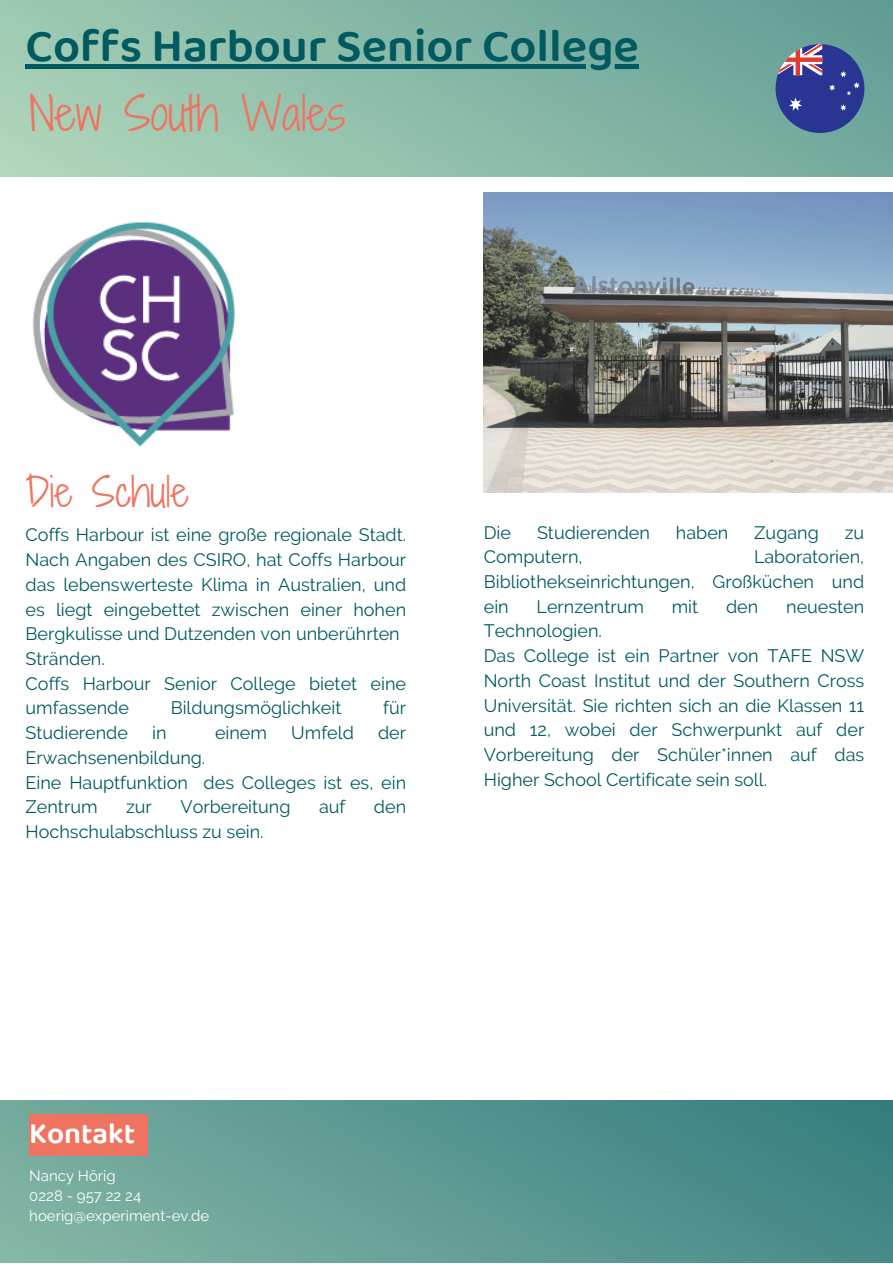
<style>
.page{position:relative;width:893px;height:1264px;background:#fff}
.page>*{position:absolute;margin:0;border:0;box-sizing:border-box;transform-origin:0 0}
.t1{font:600 47.55px "Baloo Tamma 2";color:#005a5f}
.t2{font:45px "Shadows Into Light Two";color:#ee7461}
.t3{font:39px "Shadows Into Light Two";color:#ee7461}
.t4{font:600 30px "Baloo Tamma 2";color:#fff}
.t5{font:18px/24.8px "Raleway";color:#005a5f;text-align:justify}
.t6{font:15px "Raleway";color:#fff}
</style>
<div class="page">
<div style="left:0;top:0;width:892px;height:177px;background:linear-gradient(to right,#a8d1b7,#69a298)"></div>
<div style="left:0;top:1099px;width:892px;height:163px;background:linear-gradient(to right,#7fb1a2,#3c8284)"></div>
<div style="left:29px;top:1113px;width:119px;height:42px;background:#ee7461"></div>
<svg style="left:775px;top:44px;width:89px;height:89px;background:#4d5b97"></svg>
<img style="left:483px;top:192px;width:409px;height:300px">
<img style="left:32px;top:222px;width:204px;height:225px">
<div style="left:26px;top:64px;width:613px;height:5px;background:#005a5f"></div>
<p class="t1" style="left:26px;top:16px;width:614px">Coffs Harbour Senior College</p>
<p class="t2" style="left:29px;top:81px;width:318px">New South Wales</p>
<p class="t3" style="left:26px;top:463px;width:164px">Die Schule</p>
<p class="t5" style="left:26px;top:522px;width:382px">Coffs Harbour ist eine große regionale Stadt.<br>Nach Angaben des CSIRO, hat Coffs Harbour das lebenswerteste Klima in Australien, und es liegt eingebettet zwischen einer hohen Bergkulisse und Dutzenden von unberührten</p>
<p class="t5" style="left:26px;top:646px;width:81px">Stränden.</p>
<p class="t5" style="left:26px;top:671px;width:382px">Coffs Harbour Senior College bietet eine umfassende</p>
<p class="t5" style="left:171px;top:695px;width:172px">Bildungsmöglichkeit</p>
<p class="t5" style="left:383px;top:695px;width:24px">für</p>
<p class="t5" style="left:26px;top:720px;width:104px">Studierende</p>
<p class="t5" style="left:152px;top:720px;width:16px">in</p>
<p class="t5" style="left:215px;top:720px;width:54px">einem</p>
<p class="t5" style="left:291px;top:720px;width:64px">Umfeld</p>
<p class="t5" style="left:378px;top:720px;width:30px">der</p>
<p class="t5" style="left:26px;top:745px;width:181px">Erwachsenenbildung.</p>
<p class="t5" style="left:26px;top:770px;width:382px">Eine Hauptfunktion des Colleges ist es, ein<br>Zentrum</p>
<p class="t5" style="left:126px;top:794px;width:27px">zur</p>
<p class="t5" style="left:180px;top:794px;width:111px">Vorbereitung</p>
<p class="t5" style="left:319px;top:794px;width:28px">auf</p>
<p class="t5" style="left:374px;top:794px;width:34px">den</p>
<p class="t5" style="left:26px;top:819px;width:239px">Hochschulabschluss zu sein.</p>
<p class="t5" style="left:483px;top:520px;width:29px">Die</p>
<p class="t5" style="left:537px;top:520px;width:114px">Studierenden</p>
<p class="t5" style="left:676px;top:520px;width:54px">haben</p>
<p class="t5" style="left:754px;top:520px;width:66px">Zugang</p>
<p class="t5" style="left:844px;top:520px;width:21px">zu</p>
<p class="t5" style="left:483px;top:544px;width:100px">Computern,</p>
<p class="t5" style="left:483px;top:544px;width:382px;text-indent:270px">Laboratorien, Bibliothekseinrichtungen, Großküchen und ein</p>
<p class="t5" style="left:536px;top:594px;width:109px">Lernzentrum</p>
<p class="t5" style="left:671px;top:594px;width:28px">mit</p>
<p class="t5" style="left:726px;top:594px;width:34px">den</p>
<p class="t5" style="left:786px;top:594px;width:80px">neuesten</p>
<p class="t5" style="left:483px;top:618px;width:120px">Technologien.</p>
<p class="t5" style="left:483px;top:643px;width:382px">Das College ist ein Partner von TAFE NSW North Coast Institut und der Southern Cross Universität. Sie richten sich an die Klassen 11 und 12, wobei der Schwerpunkt auf der Vorbereitung der Schüler*innen auf das Higher School Certificate sein soll.</p>
<p class="t4" style="left:29px;top:1114px;width:108px">Kontakt</p>
<p class="t6" style="left:29px;top:1166px;width:88px">Nancy Hörig</p>
<p class="t6" style="left:29px;top:1186px;width:113px">0228 - 957 22 24</p>
<p class="t6" style="left:29px;top:1207px;width:182px">hoerig@experiment-ev.de</p>
</div>
